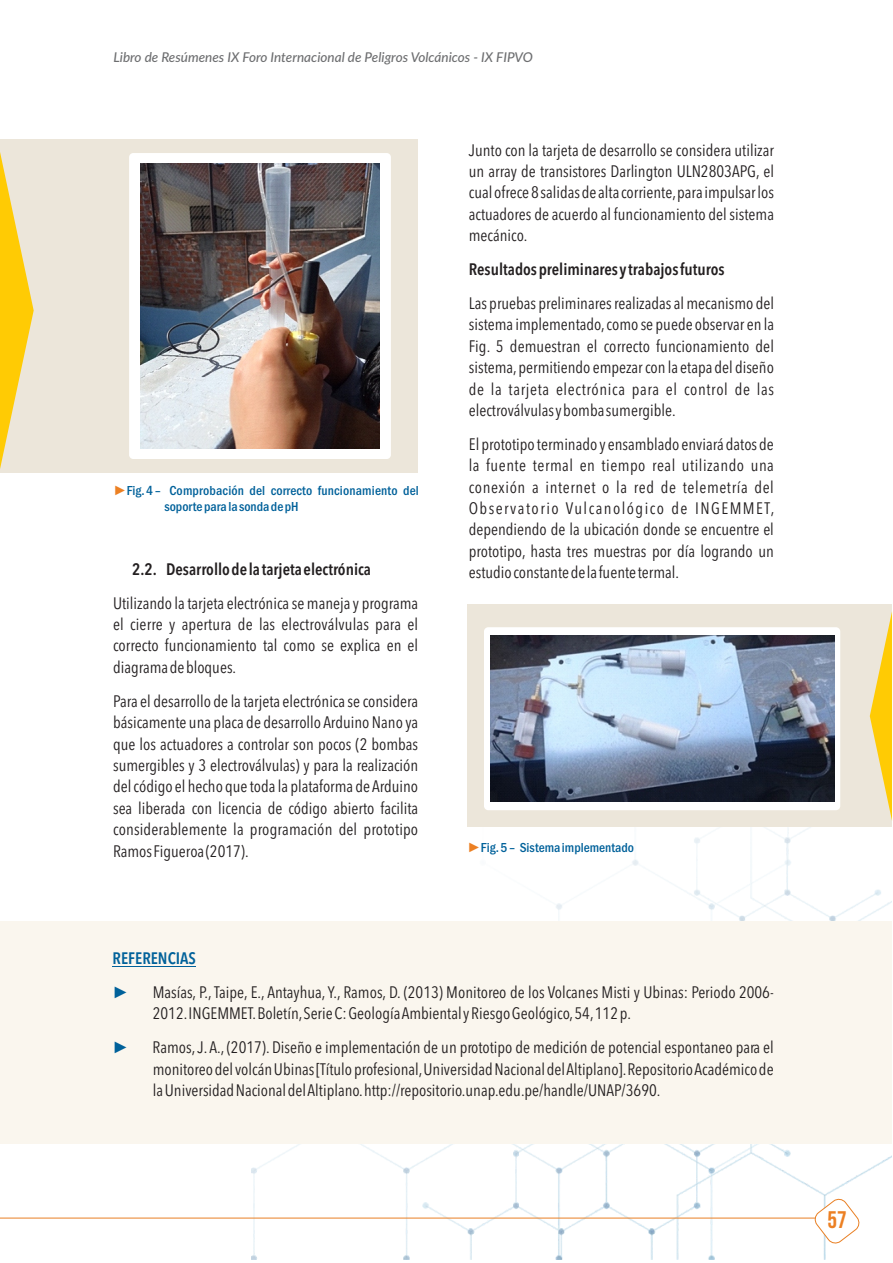
<style>
.page{position:relative;width:893px;height:1263px;background:#fff}
.page>*{position:absolute;margin:0;border:0;box-sizing:border-box;transform-origin:0 0}
.t1{font:24px "Bebas Neue";color:#ec8023}
.t2{font:16.5px/21.5px "Avenir Next Condensed";color:#231f20;text-align:justify}
.t3{font:600 16.5px "Avenir Next Condensed";color:#231f20}
.t4{font:600 16.5px "Avenir Next Condensed";color:#00619a}
.t5{font:16.5px "Franklin Gothic";color:#00619a}
.t6{font:500 condensed 13.5px/15.3px "Franklin Gothic";letter-spacing:.01em;color:#00619a}
.t7{font:italic 500 13.5px "Lato";color:#6d6e70}
.s1{font-weight:400;font-stretch:normal;color:#ec8023}
</style>
<div class="page">
<img style="left:251px;top:651px;width:640px;height:609px">
<div style="left:0;top:139px;width:417px;height:333px;background:#ece6da"></div>
<div style="left:468px;top:604px;width:424px;height:223px;background:#ece6da"></div>
<div style="left:0;top:921px;width:891px;height:223px;background:#faf6ee"></div>
<hr style="left:113px;top:966px;width:83px;height:1px;background:#00619a">
<hr style="left:0;top:1218px;width:817px;height:1px;background:#e98024">
<svg style="left:814px;top:1198px;width:46px;height:46px"></svg>
<div style="left:129px;top:153px;width:262px;height:306px;background:#fff;border-radius:4px"></div>
<img style="left:140px;top:164px;width:240px;height:284px">
<div style="left:484px;top:627px;width:356px;height:183px;background:#fff;border-radius:4px"></div>
<img style="left:490px;top:636px;width:344px;height:166px">
<svg style="left:0;top:152px;width:34px;height:317px"></svg>
<svg style="left:870px;top:612px;width:22px;height:209px"></svg>
<p class="t7" style="left:113px;top:51px;width:421px">Libro de Resúmenes IX Foro Internacional de Peligros Volcánicos - IX FIPVO</p>
<p class="t6" style="left:164px;top:484px;width:256px;text-indent:-51px"><span class="s1">►</span>Fig. 4 – Comprobación del correcto funcionamiento del soporte para la sonda de pH</p>
<p class="t3" style="left:132px;top:558px;width:240px">2.2. Desarrollo de la tarjeta electrónica</p>
<p class="t2" style="left:113px;top:593px;width:307px">Utilizando la tarjeta electrónica se maneja y programa el cierre y apertura de las electroválvulas para el correcto funcionamiento tal como se explica en el diagrama de bloques.</p>
<p class="t2" style="left:113px;top:691px;width:307px">Para el desarrollo de la tarjeta electrónica se considera básicamente una placa de desarrollo Arduino Nano ya que los actuadores a controlar son pocos (2 bombas sumergibles y 3 electroválvulas) y para la realización del código el hecho que toda la plataforma de Arduino sea liberada con licencia de código abierto facilita considerablemente la programación del prototipo Ramos Figueroa (2017).</p>
<p class="t2" style="left:469px;top:140px;width:307px">Junto con la tarjeta de desarrollo se considera utilizar un array de transistores Darlington ULN2803APG, el cual ofrece 8 salidas de alta corriente, para impulsar los actuadores de acuerdo al funcionamiento del sistema mecánico.</p>
<p class="t3" style="left:469px;top:259px;width:257px">Resultados preliminares y trabajos futuros</p>
<p class="t2" style="left:469px;top:293px;width:307px">Las pruebas preliminares realizadas al mecanismo del sistema implementado, como se puede observar en la Fig. 5 demuestran el correcto funcionamiento del sistema, permitiendo empezar con la etapa del diseño de la tarjeta electrónica para el control de las electroválvulas y bomba sumergible.</p>
<p class="t2" style="left:469px;top:434px;width:307px">El prototipo terminado y ensamblado enviará datos de la fuente termal en tiempo real utilizando una conexión a internet o la red de telemetría del Observatorio Vulcanológico de INGEMMET, dependiendo de la ubicación donde se encuentre el prototipo, hasta tres muestras por día logrando un estudio constante de la fuente termal.</p>
<p class="t6" style="left:468px;top:841px;width:168px"><span class="s1">►</span>Fig. 5 – Sistema implementado</p>
<p class="t4" style="left:113px;top:948px;width:85px">REFERENCIAS</p>
<p class="t5" style="left:113px;top:986px;width:18px">►</p>
<p class="t2" style="left:153px;top:982px;width:623px">Masías, P., Taipe, E., Antayhua, Y., Ramos, D. (2013) Monitoreo de los Volcanes Misti y Ubinas: Periodo 2006-<br>2012. INGEMMET. Boletín, Serie C: Geología Ambiental y Riesgo Geológico, 54, 112 p.</p>
<p class="t5" style="left:113px;top:1042px;width:18px">►</p>
<p class="t2" style="left:153px;top:1037px;width:622px">Ramos, J. A., (2017). Diseño e implementación de un prototipo de medición de potencial espontaneo para el monitoreo del volcán Ubinas [Título profesional, Universidad Nacional del Altiplano]. Repositorio Académico de la Universidad Nacional del Altiplano. http://repositorio.unap.edu.pe/handle/UNAP/3690.</p>
<h1 class="t1" style="left:827px;top:1210px;width:21px">57</h1>
</div>
